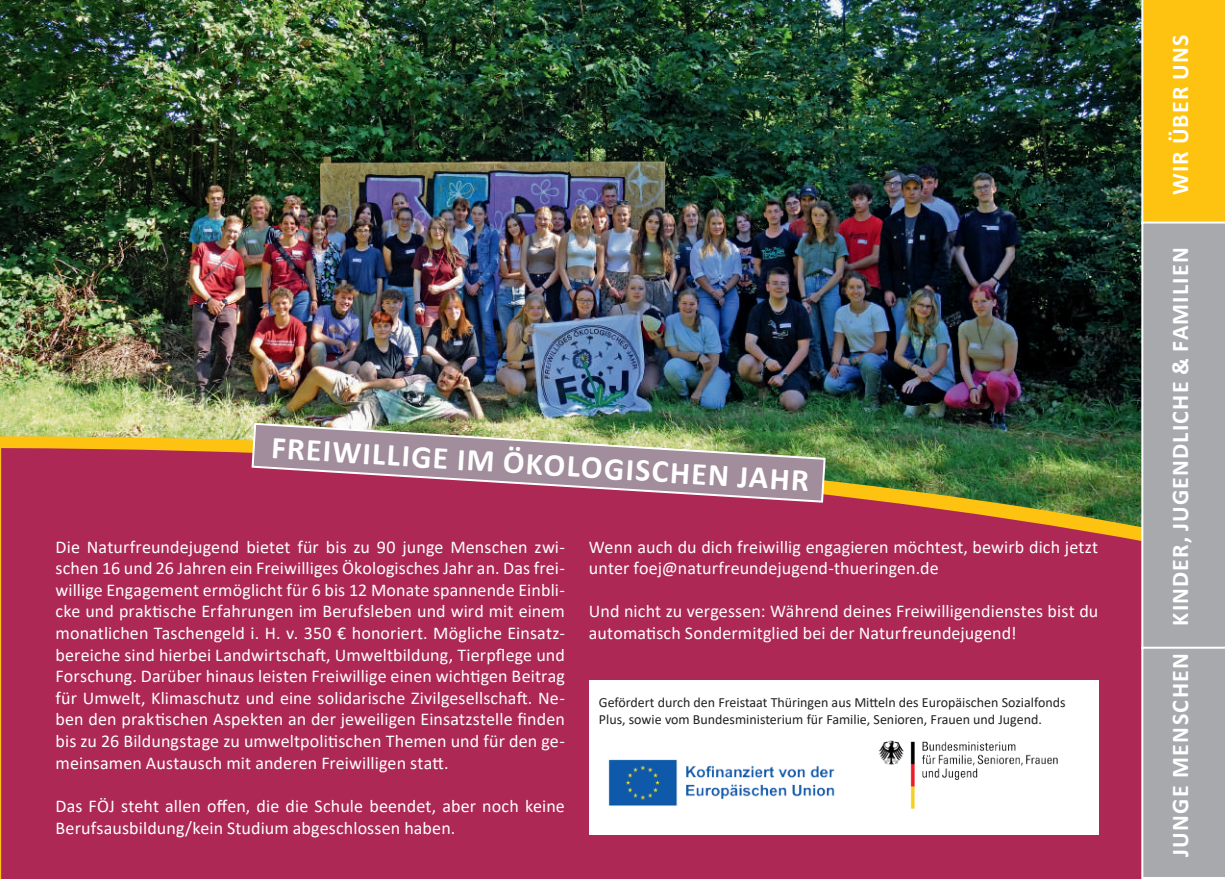
<style>
.page{position:relative;width:1225px;height:879px;background:#fff}
.page>*{position:absolute;margin:0;border:0;box-sizing:border-box;transform-origin:0 0}
.t1{font:700 32px "Calibri";color:#fff}
.t2{font:700 24px "Calibri";letter-spacing:.05em;color:#fff}
.t3{font:18px/21.6px "Calibri";letter-spacing:.005em;color:#fff}
.t4{font:14px/16.8px "Calibri";color:#231f20}
</style>
<div class="page">
<img style="left:0;top:0;width:1141px;height:436px">
<div style="left:0;top:448px;width:1141px;height:431px;background:#ad2855"></div>
<svg style="left:1141px;top:0;width:84px;height:879px;background:#beb089"></svg>
<img style="left:250px;top:422px;width:576px;height:82px">
<div style="left:589px;top:680px;width:509px;height:155px;background:#fff"></div>
<img style="left:608px;top:759px;width:227px;height:47px">
<img style="left:879px;top:740px;width:179px;height:69px">
<h1 class="t1" style="left:273px;top:423px;width:540px;rotate:4deg">FREIWILLIGE IM ÖKOLOGISCHEN JAHR</h1>
<p class="t3" style="left:56px;top:535px;width:511px;text-align:justify">Die Naturfreundejugend bietet für bis zu 90 junge Menschen zwi&shy;schen 16 und 26 Jahren ein Freiwilliges Ökologisches Jahr an. Das frei&shy;willige Engagement ermöglicht für 6 bis 12 Monate spannende Einbli&shy;cke und praktische Erfahrungen im Berufsleben und wird mit einem monatlichen Taschengeld i. H. v. 350 € honoriert. Mögliche Einsatz&shy;bereiche sind hierbei Landwirtschaft, Umweltbildung, Tierpflege und Forschung. Darüber hinaus leisten Freiwillige einen wichtigen Beitrag für Umwelt, Klimaschutz und eine solidarische Zivilgesellschaft. Ne&shy;ben den praktischen Aspekten an der jeweiligen Einsatzstelle finden bis zu 26 Bildungstage zu umweltpolitischen Themen und für den ge&shy;meinsamen Austausch mit anderen Freiwilligen statt.</p>
<p class="t3" style="left:56px;top:794px;width:511px">Das FÖJ steht allen offen, die die Schule beendet, aber noch keine<br>Berufsausbildung/kein Studium abgeschlossen haben.</p>
<p class="t3" style="left:589px;top:535px;width:511px">Wenn auch du dich freiwillig engagieren möchtest, bewirb dich jetzt unter foej@naturfreundejugend-thueringen.de</p>
<p class="t3" style="left:589px;top:600px;width:511px">Und nicht zu vergessen: Während deines Freiwilligendienstes bist du automatisch Sondermitglied bei der Naturfreundejugend!</p>
<p class="t4" style="left:599px;top:693px;width:468px">Gefördert durch den Freistaat Thüringen aus Mitteln des Europäischen Sozialfonds<br>Plus, sowie vom Bundesministerium für Familie, Senioren, Frauen und Jugend.</p>
<h2 class="t2" style="left:1163px;top:195px;width:162px;rotate:-90deg">WIR ÜBER UNS</h2>
<h2 class="t2" style="left:1163px;top:625px;width:380px;rotate:-90deg">KINDER, JUGENDLICHE &amp; FAMILIEN</h2>
<h2 class="t2" style="left:1163px;top:857px;width:206px;rotate:-90deg">JUNGE MENSCHEN</h2>
</div>
